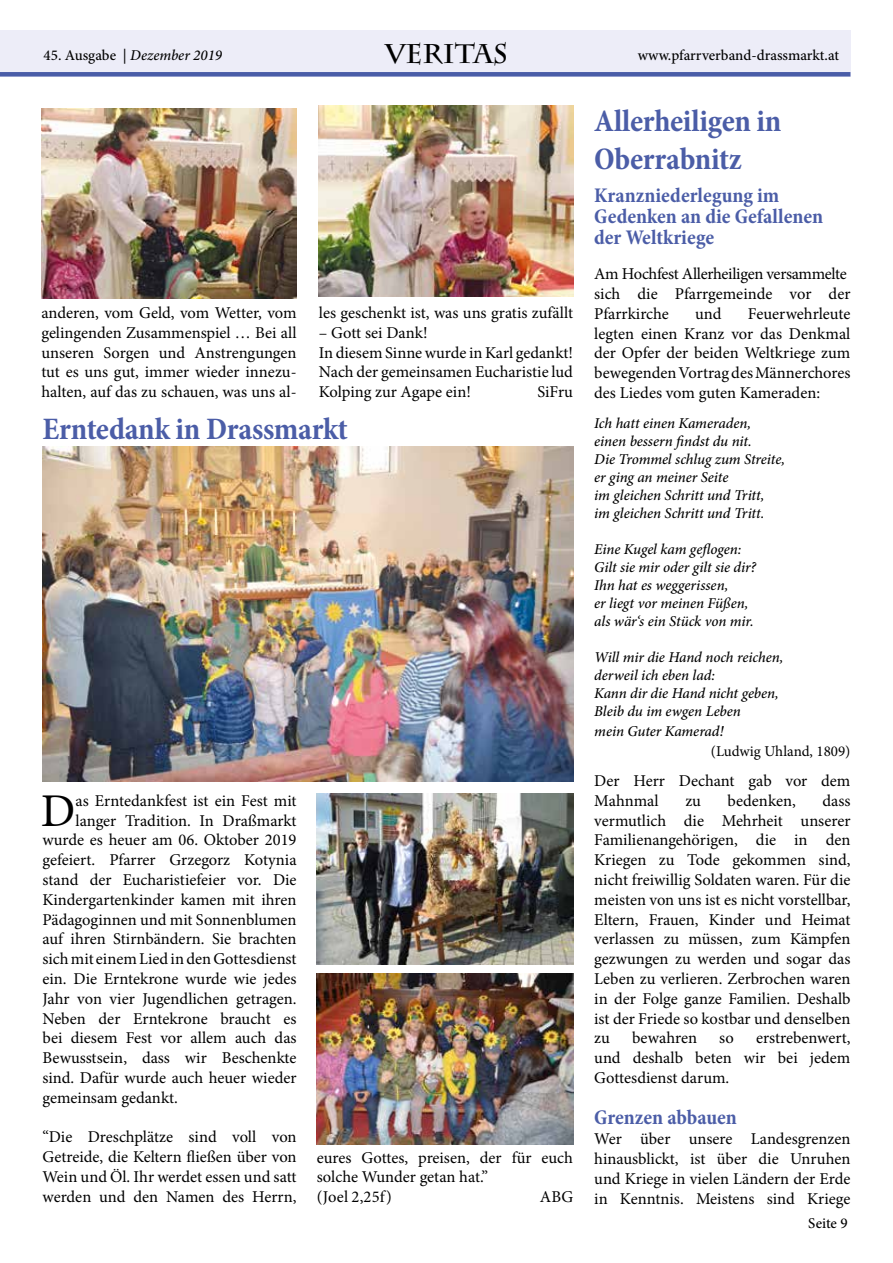
<style>
.page{position:relative;width:893px;height:1263px;background:#fff}
.page>*{position:absolute;margin:0;border:0;box-sizing:border-box;transform-origin:0 0}
.t1{font:46.95px "Minion Pro";color:#000}
.t2{font:700 condensed 31.5px/37.8px "Minion Pro";letter-spacing:-.01em;color:#4b5da7}
.t3{font:700 27px "Charlemagne Std";color:#000}
.t4{font:700 condensed 21px/21.3px "Minion Pro";color:#4b5da7}
.t5{font:16.5px/19.8px "Minion Pro";color:#000;text-align:justify}
.t6{font:italic 500 15px/18px "Minion Pro";letter-spacing:-.005em;color:#000}
.t7{font:500 15px "Minion Pro";color:#000}
.t8{font:15px "Minion Pro";color:#000}
.s1{font-style:normal}
</style>
<div class="page">
<img style="left:43px;top:446px;width:530px;height:335px">
<img style="left:41px;top:108px;width:256px;height:190px">
<img style="left:319px;top:106px;width:254px;height:190px">
<div style="left:0;top:30px;width:850px;height:47px;background:#ededf8"></div>
<div style="left:0;top:72px;width:850px;height:5px;background:#4a5da8"></div>
<img style="left:317px;top:794px;width:256px;height:170px">
<img style="left:317px;top:974px;width:256px;height:171px">
<p class="t6" style="left:44px;top:47px;width:180px"><span class="s1">45. Ausgabe |</span> Dezember 2019</p>
<h3 class="t3" style="left:385px;top:38px;width:124px">VERITAS</h3>
<p class="t7" style="left:638px;top:46px;width:203px">www.pfarrverband-drassmarkt.at</p>
<p class="t5" style="left:41px;top:303px;width:257px">anderen, vom Geld, vom Wetter, vom gelingenden Zusammenspiel … Bei all unseren Sorgen und Anstrengungen tut es uns gut, immer wieder innezu&shy;halten, auf das zu schauen, was uns al-</p>
<p class="t5" style="left:319px;top:303px;width:256px">les geschenkt ist, was uns gratis zufällt</p>
<p class="t5" style="left:319px;top:323px;width:256px;text-align:left">– Gott sei Dank!<br>In diesem Sinne wurde in Karl gedankt!<br>Nach der gemeinsamen Eucharistie lud<br>Kolping zur Agape ein!</p>
<p class="t5" style="left:537px;top:382px;width:37px">SiFru</p>
<h2 class="t2" style="left:43px;top:409px;width:307px">Erntedank in Drassmarkt</h2>
<h1 class="t1" style="left:41px;top:779px;width:36px">D</h1>
<p class="t5" style="left:75px;top:791px;width:223px">as Erntedankfest ist ein Fest mit</p>
<p class="t5" style="left:75px;top:810px;width:223px">langer Tradition. In Draßmarkt</p>
<p class="t5" style="left:43px;top:830px;width:256px">wurde es heuer am 06. Oktober 2019</p>
<p class="t5" style="left:43px;top:850px;width:256px">gefeiert. Pfarrer Grzegorz Kotynia</p>
<p class="t5" style="left:43px;top:870px;width:256px">stand der Eucharistiefeier vor. Die</p>
<p class="t5" style="left:43px;top:890px;width:256px">Kindergartenkinder kamen mit ihren</p>
<p class="t5" style="left:43px;top:909px;width:256px">Pädagoginnen und mit Sonnenblumen</p>
<p class="t5" style="left:43px;top:929px;width:256px">auf ihren Stirnbändern. Sie brachten</p>
<p class="t5" style="left:43px;top:949px;width:256px">sich mit einem Lied in den Gottesdienst</p>
<p class="t5" style="left:43px;top:969px;width:256px">ein. Die Erntekrone wurde wie jedes</p>
<p class="t5" style="left:43px;top:989px;width:256px">Jahr von vier Jugendlichen getragen.</p>
<p class="t5" style="left:43px;top:1008px;width:256px">Neben der Erntekrone braucht es</p>
<p class="t5" style="left:43px;top:1028px;width:256px">bei diesem Fest vor allem auch das</p>
<p class="t5" style="left:43px;top:1048px;width:256px">Bewusstsein, dass wir Beschenkte</p>
<p class="t5" style="left:43px;top:1068px;width:256px">sind. Dafür wurde auch heuer wieder</p>
<p class="t5" style="left:43px;top:1088px;width:137px">gemeinsam gedankt.</p>
<p class="t5" style="left:43px;top:1127px;width:256px">“Die Dreschplätze sind voll von Getreide, die Keltern fließen über von Wein und Öl. Ihr werdet essen und satt werden und den Namen des Herrn,</p>
<p class="t5" style="left:317px;top:1147px;width:258px;text-align:left">eures Gottes, preisen, der für euch solche Wunder getan hat.”<br>(Joel 2,25f)</p>
<p class="t5" style="left:540px;top:1187px;width:35px">ABG</p>
<h2 class="t2" style="left:594px;top:102px;width:189px">Allerheiligen in<br>Oberrabnitz</h2>
<p class="t4" style="left:594px;top:184px;width:230px">Kranzniederlegung im<br>Gedenken an die Gefallenen der Weltkriege</p>
<p class="t5" style="left:594px;top:264px;width:258px;text-align:left">Am Hochfest Allerheiligen versammelte sich die Pfarrgemeinde vor der<br>Pfarrkirche</p>
<p class="t5" style="left:594px;top:304px;width:258px;text-indent:154px">Feuerwehrleute legten einen Kranz vor das Denkmal der Opfer der beiden Weltkriege zum bewegenden Vortrag des Männerchores des Liedes vom guten Kameraden:</p>
<p class="t6" style="left:594px;top:414px;width:192px">Ich hatt einen Kameraden, einen bessern findst du nit.<br>Die Trommel schlug zum Streite, er ging an meiner Seite<br>im gleichen Schritt und Tritt,<br>im gleichen Schritt und Tritt.</p>
<p class="t6" style="left:594px;top:540px;width:163px">Eine Kugel kam geflogen:<br>Gilt sie mir oder gilt sie dir?<br>Ihn hat es weggerissen,<br>er liegt vor meinen Füßen, als wär‘s ein Stück von mir.</p>
<p class="t6" style="left:594px;top:648px;width:191px">Will mir die Hand noch reichen, derweil ich eben lad:<br>Kann dir die Hand nicht geben,<br>Bleib du im ewgen Leben</p>
<p class="t6" style="left:594px;top:722px;width:131px">mein Guter Kamerad!</p>
<p class="t8" style="left:711px;top:741px;width:141px">(Ludwig Uhland, 1809)</p>
<p class="t5" style="left:594px;top:771px;width:258px">Der Herr Dechant gab vor dem<br>Mahnmal</p>
<p class="t5" style="left:695px;top:304px;width:28px">und</p>
<p class="t5" style="left:594px;top:791px;width:258px;text-indent:228px">dass vermutlich die Mehrheit unserer Familienangehörigen, die in den Kriegen zu Tode gekommen sind, nicht freiwillig Soldaten waren. Für die meisten von uns ist es nicht vorstellbar, Eltern, Frauen, Kinder und Heimat verlassen zu müssen, zum Kämpfen gezwungen zu werden und sogar das Leben zu verlieren. Zerbrochen waren in der Folge ganze Familien. Deshalb ist der Friede so kostbar und denselben zu</p>
<p class="t5" style="left:685px;top:791px;width:17px">zu</p>
<p class="t5" style="left:728px;top:791px;width:70px">bedenken,</p>
<p class="t5" style="left:594px;top:1028px;width:258px;text-indent:162px">erstrebenwert, und deshalb beten wir bei jedem Gottesdienst darum.</p>
<p class="t4" style="left:594px;top:1107px;width:144px">Grenzen abbauen</p>
<p class="t5" style="left:594px;top:1129px;width:258px">Wer über unsere Landesgrenzen hinausblickt, ist über die Unruhen und Kriege in vielen Ländern der Erde in Kenntnis. Meistens sind Kriege</p>
<p class="t5" style="left:632px;top:1028px;width:67px">bewahren</p>
<p class="t5" style="left:719px;top:1028px;width:16px">so</p>
<p class="t7" style="left:808px;top:1213px;width:41px">Seite 9</p>
</div>
